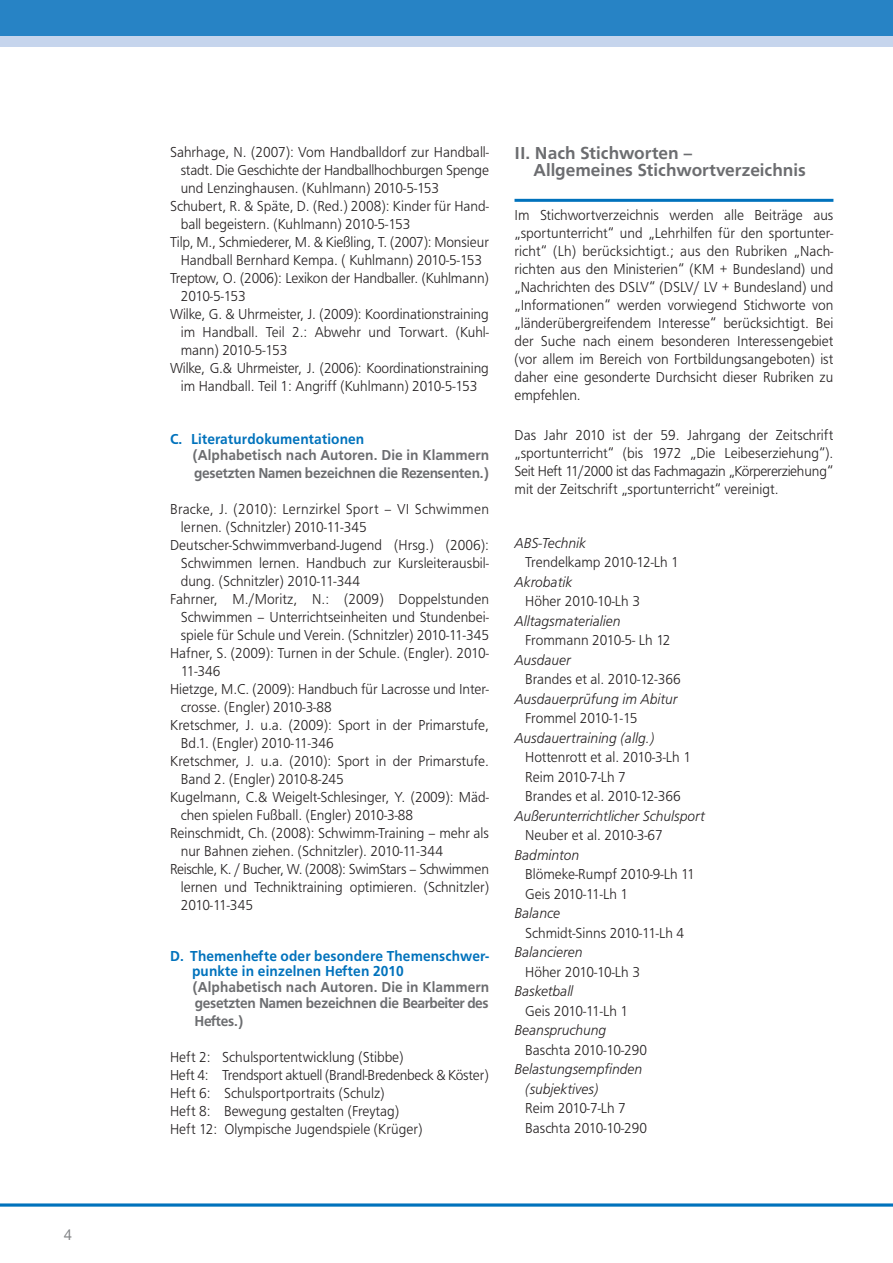
<style>
.page{position:relative;width:893px;height:1263px;background:#fff}
.page>*{position:absolute;margin:0;border:0;box-sizing:border-box;transform-origin:0 0}
.t1{font:500 18px/17.2px "Frutus T";color:#6c6d70}
.t2{font:300 15px/18px "Frutus T";color:#231f20;scale:.95 1}
.t3{font:italic 300 15px/19.5px "Frutus T";color:#231f20;scale:.95 1}
.t4{font:500 15px/18px "Frutus T";letter-spacing:-.01em;color:#6c6d70;scale:.95 1}
.t5{font:500 15px/15.8px "Frutus T";letter-spacing:.01em;color:#0072bc;scale:.95 1}
.t6{font:300 15px "Frutus T";letter-spacing:-.025em;color:#231f20;scale:.95 1}
.t7{font:300 15px "Frutus T";letter-spacing:.02em;color:#231f20;scale:.95 1}
.t8{font:15px "Helvetica Neue CE";color:#808285}
</style>
<div class="page">
<div style="left:0;top:33px;width:893px;height:14px;background:#c6d5ed"></div>
<div style="left:0;top:0;width:893px;height:35px;background:#2783c5"></div>
<hr style="left:514px;top:199px;width:319px;height:3px;background:#0072bc">
<hr style="left:0;top:1203px;width:893px;height:3px;background:#0072bc">
<p class="t8" style="left:64px;top:1225px;width:10px">4</p>
<p class="t2" style="left:170px;top:143px;width:337px">Sahrhage, N. (2007): Vom Handballdorf zur Handball-</p>
<p class="t2" style="left:181px;top:161px;width:326px">stadt. Die Geschichte der Handballhochburgen Spenge</p>
<p class="t2" style="left:181px;top:179px;width:273px">und Lenzinghausen. (Kuhlmann) 2010-5-153</p>
<p class="t2" style="left:170px;top:197px;width:337px">Schubert, R. &amp; Späte, D. (Red.) 2008): Kinder für Hand-</p>
<p class="t2" style="left:181px;top:215px;width:243px">ball begeistern. (Kuhlmann) 2010-5-153</p>
<p class="t2" style="left:170px;top:233px;width:337px">Tilp, M., Schmiederer, M. &amp; Kießling, T. (2007): Monsieur</p>
<p class="t2" style="left:181px;top:251px;width:319px">Handball Bernhard Kempa. ( Kuhlmann) 2010-5-153</p>
<p class="t2" style="left:170px;top:269px;width:337px">Treptow, O. (2006): Lexikon der Handballer. (Kuhlmann)</p>
<p class="t2" style="left:181px;top:287px;width:70px">2010-5-153</p>
<p class="t2" style="left:170px;top:305px;width:337px">Wilke, G. &amp; Uhrmeister, J. (2009): Koordinationstraining</p>
<p class="t2" style="left:181px;top:323px;width:326px">im Handball. Teil 2.: Abwehr und Torwart. (Kuhl-</p>
<p class="t2" style="left:181px;top:341px;width:114px">mann) 2010-5-153</p>
<p class="t2" style="left:170px;top:359px;width:337px">Wilke, G.&amp; Uhrmeister, J. (2006): Koordinationstraining</p>
<p class="t2" style="left:181px;top:377px;width:314px">im Handball. Teil 1: Angriff (Kuhlmann) 2010-5-153</p>
<p class="t5" style="left:170px;top:431px;width:206px">C. Literaturdokumentationen</p>
<p class="t4" style="left:193px;top:446px;width:313px">(Alphabetisch nach Autoren. Die in Klammern gesetzten Namen bezeichnen die Rezensenten.)</p>
<p class="t7" style="left:170px;top:500px;width:337px">Bracke, J. (2010): Lernzirkel Sport – VI Schwimmen</p>
<p class="t2" style="left:181px;top:518px;width:197px">lernen. (Schnitzler) 2010-11-345</p>
<p class="t2" style="left:170px;top:536px;width:337px">Deutscher-Schwimmverband-Jugend (Hrsg.) (2006):</p>
<p class="t2" style="left:181px;top:554px;width:326px">Schwimmen lernen. Handbuch zur Kursleiterausbil-</p>
<p class="t2" style="left:181px;top:572px;width:190px">dung. (Schnitzler) 2010-11-344</p>
<p class="t2" style="left:170px;top:590px;width:337px">Fahrner, M./Moritz, N.: (2009) Doppelstunden</p>
<p class="t2" style="left:181px;top:608px;width:326px">Schwimmen – Unterrichtseinheiten und Stundenbei-</p>
<p class="t2" style="left:181px;top:626px;width:326px">spiele für Schule und Verein. (Schnitzler) 2010-11-345</p>
<p class="t2" style="left:170px;top:644px;width:337px">Hafner, S. (2009): Turnen in der Schule. (Engler). 2010-</p>
<p class="t2" style="left:181px;top:662px;width:43px">11-346</p>
<p class="t2" style="left:170px;top:680px;width:337px">Hietzge, M.C. (2009): Handbuch für Lacrosse und Inter-</p>
<p class="t2" style="left:181px;top:698px;width:160px">crosse. (Engler) 2010-3-88</p>
<p class="t2" style="left:170px;top:716px;width:337px">Kretschmer, J. u.a. (2009): Sport in der Primarstufe,</p>
<p class="t2" style="left:181px;top:734px;width:163px">Bd.1. (Engler) 2010-11-346</p>
<p class="t2" style="left:170px;top:752px;width:337px">Kretschmer, J. u.a. (2010): Sport in der Primarstufe.</p>
<p class="t2" style="left:181px;top:770px;width:173px">Band 2. (Engler) 2010-8-245</p>
<p class="t2" style="left:170px;top:788px;width:337px">Kugelmann, C.&amp; Weigelt-Schlesinger, Y. (2009): Mäd-</p>
<p class="t2" style="left:181px;top:806px;width:246px">chen spielen Fußball. (Engler) 2010-3-88</p>
<p class="t2" style="left:170px;top:824px;width:337px">Reinschmidt, Ch. (2008): Schwimm-Training – mehr als</p>
<p class="t2" style="left:181px;top:842px;width:278px">nur Bahnen ziehen. (Schnitzler). 2010-11-344</p>
<p class="t6" style="left:170px;top:860px;width:337px">Reischle, K. / Bucher, W. (2008): SwimStars – Schwimmen</p>
<p class="t2" style="left:181px;top:878px;width:326px">lernen und Techniktraining optimieren. (Schnitzler)</p>
<p class="t6" style="left:181px;top:896px;width:78px">2010-11-345</p>
<p class="t5" style="left:192px;top:947px;width:314px;text-indent:-22px">D. Themenhefte oder besondere Themenschwer&shy;punkte in einzelnen Heften 2010</p>
<p class="t4" style="left:193px;top:979px;width:313px;line-height:15.8px">(Alphabetisch nach Autoren. Die in Klammern gesetzten Namen bezeichnen die Bearbeiter des</p>
<p class="t4" style="left:194px;top:1011px;width:53px">Heftes.)</p>
<p class="t2" style="left:170px;top:1047px;width:337px">Heft 2: Schulsportentwicklung (Stibbe)<br>Heft 4: Trendsport aktuell (Brandl-Bredenbeck &amp; Köster)<br>Heft 6: Schulsportportraits (Schulz)<br>Heft 8: Bewegung gestalten (Freytag)<br>Heft 12: Olympische Jugendspiele (Krüger)</p>
<p class="t1" style="left:533px;top:144px;width:274px;text-indent:-19px">II. Nach Stichworten –<br>Allgemeines Stichwortverzeichnis</p>
<p class="t2" style="left:514px;top:206px;width:337px;text-align:justify">Im Stichwortverzeichnis werden alle Beiträge aus „sportunterricht“ und „Lehrhilfen für den sportunter&shy;richt“ (Lh) berücksichtigt.; aus den Rubriken „Nach&shy;richten aus den Ministerien“ (KM + Bundesland) und „Nachrichten des DSLV“ (DSLV/ LV + Bundesland) und „Informationen“ werden vorwiegend Stichworte von „länderübergreifendem Interesse“ berücksichtigt. Bei der Suche nach einem besonderen Interessengebiet (vor allem im Bereich von Fortbildungsangeboten) ist daher eine gesonderte Durchsicht dieser Rubriken zu empfehlen.</p>
<p class="t2" style="left:514px;top:426px;width:337px;text-align:justify">Das Jahr 2010 ist der 59. Jahrgang der Zeitschrift „sportunterricht“ (bis 1972 „Die Leibeserziehung“).<br>Seit Heft 11/2000 ist das Fachmagazin „Körpererziehung“ mit der Zeitschrift „sportunterricht“ vereinigt.</p>
<p class="t3" style="left:514px;top:533px;width:77px">ABS-Technik</p>
<p class="t2" style="left:525px;top:553px;width:163px">Trendelkamp 2010-12-Lh 1</p>
<p class="t3" style="left:514px;top:572px;width:62px">Akrobatik</p>
<p class="t2" style="left:525px;top:592px;width:122px">Höher 2010-10-Lh 3</p>
<p class="t3" style="left:514px;top:611px;width:113px">Alltagsmaterialien</p>
<p class="t2" style="left:525px;top:631px;width:154px">Frommann 2010-5- Lh 12</p>
<p class="t3" style="left:514px;top:650px;width:61px">Ausdauer</p>
<p class="t2" style="left:525px;top:670px;width:165px">Brandes et al. 2010-12-366</p>
<p class="t3" style="left:514px;top:689px;width:173px">Ausdauerprüfung im Abitur</p>
<p class="t2" style="left:525px;top:709px;width:120px">Frommel 2010-1-15</p>
<p class="t3" style="left:514px;top:728px;width:149px">Ausdauertraining (allg.)</p>
<p class="t2" style="left:525px;top:747px;width:176px;line-height:19.5px">Hottenrott et al. 2010-3-Lh 1<br>Reim 2010-7-Lh 7<br>Brandes et al. 2010-12-366</p>
<p class="t3" style="left:514px;top:806px;width:202px">Außerunterrichtlicher Schulsport</p>
<p class="t2" style="left:525px;top:826px;width:146px">Neuber et al. 2010-3-67</p>
<p class="t3" style="left:514px;top:845px;width:70px">Badminton</p>
<p class="t2" style="left:525px;top:864px;width:180px;line-height:19.5px">Blömeke-Rumpf 2010-9-Lh 11<br>Geis 2010-11-Lh 1</p>
<p class="t3" style="left:514px;top:903px;width:50px">Balance</p>
<p class="t2" style="left:525px;top:924px;width:169px">Schmidt-Sinns 2010-11-Lh 4</p>
<p class="t3" style="left:514px;top:942px;width:73px">Balancieren</p>
<p class="t2" style="left:525px;top:963px;width:122px">Höher 2010-10-Lh 3</p>
<p class="t3" style="left:514px;top:981px;width:63px">Basketball</p>
<p class="t2" style="left:525px;top:1002px;width:110px">Geis 2010-11-Lh 1</p>
<p class="t3" style="left:514px;top:1020px;width:98px">Beanspruchung</p>
<p class="t2" style="left:525px;top:1041px;width:130px">Baschta 2010-10-290</p>
<p class="t3" style="left:525px;top:1059px;width:125px;text-indent:-11px">Belastungsempfinden (subjektives)</p>
<p class="t2" style="left:525px;top:1098px;width:130px;line-height:19.5px">Reim 2010-7-Lh 7<br>Baschta 2010-10-290</p>
</div>
